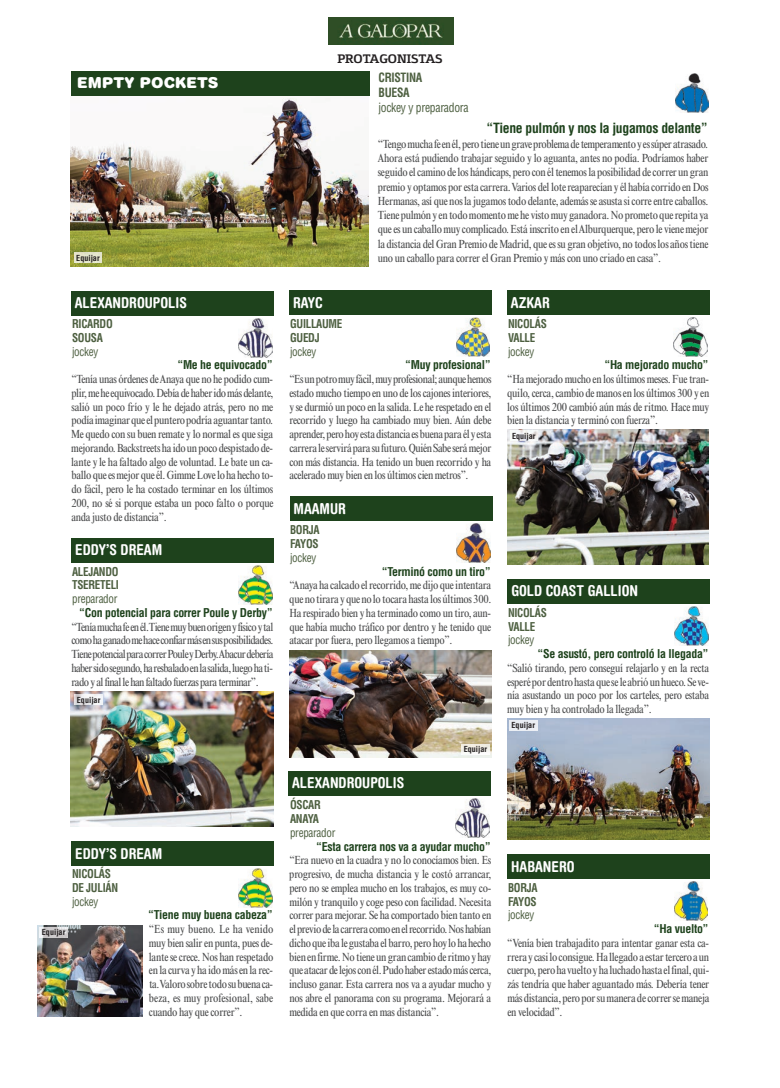
<style>
.page{position:relative;width:780px;height:1088px;background:#fff}
.page>*{position:absolute;margin:0;border:0;box-sizing:border-box;transform-origin:0 0}
.t1{font:700 condensed 15px "Helvetica Rounded LT Std";color:#fff}
.t2{font:900 15px "Helvetica Rounded LT Std";color:#fff}
.t3{font:700 condensed 13.75px "Helvetica LT Std";letter-spacing:-.025em;color:#1e421c}
.t4{font:condensed 12.5px "Helvetica LT Std";letter-spacing:-.025em;color:#4d5f40;scale:.93 1}
.t5{font:700 12.5px "Bankinter Text";color:#231f20}
.t6{font:700 condensed 12.5px/15px "Helvetica LT Std";letter-spacing:-.025em;color:#4d5f40;scale:.93 1}
.t7{font:condensed 11.88px/13.8px "Times New Roman MT Std";letter-spacing:-.025em;color:#4b4c4d;text-align:justify}
.t8{font:700 condensed 11.88px "Helvetica LT Std";letter-spacing:-.025em;color:#1e421c}
.t9{font:700 condensed 11.88px/13.8px "Helvetica LT Std";letter-spacing:-.025em;color:#4d5f40;scale:.93 1}
.t10{font:condensed 11.88px "Helvetica LT Std";letter-spacing:-.025em;color:#4d5f40;scale:.93 1}
.t11{font:700 condensed 8.12px "Helvetica LT Std";color:#231f20}
</style>
<div class="page">
<img style="left:329px;top:17px;width:125px;height:27px">
<img style="left:71px;top:98px;width:297px;height:169px">
<div style="left:72px;top:71px;width:298px;height:25px;background:#1e421c"></div>
<img style="left:675px;top:74px;width:33px;height:39px">
<div style="left:71px;top:291px;width:202px;height:24px;background:#1e421c"></div>
<img style="left:238px;top:318px;width:34px;height:39px">
<div style="left:290px;top:496px;width:202px;height:25px;background:#1e421c"></div>
<img style="left:456px;top:524px;width:34px;height:39px">
<div style="left:288px;top:771px;width:203px;height:25px;background:#1e421c"></div>
<img style="left:455px;top:798px;width:34px;height:39px">
<div style="left:507px;top:290px;width:202px;height:25px;background:#1e421c"></div>
<img style="left:673px;top:317px;width:34px;height:40px">
<div style="left:72px;top:538px;width:202px;height:25px;background:#1e421c"></div>
<img style="left:238px;top:565px;width:34px;height:39px">
<div style="left:72px;top:841px;width:202px;height:25px;background:#1e421c"></div>
<img style="left:238px;top:868px;width:34px;height:39px">
<div style="left:289px;top:290px;width:203px;height:25px;background:#1e421c"></div>
<img style="left:456px;top:317px;width:34px;height:40px">
<img style="left:71px;top:692px;width:202px;height:134px">
<img style="left:38px;top:926px;width:105px;height:91px">
<img style="left:508px;top:429px;width:200px;height:135px">
<img style="left:507px;top:718px;width:202px;height:122px">
<img style="left:74px;top:253px;width:28px;height:10px">
<div style="left:507px;top:579px;width:203px;height:25px;background:#1e421c"></div>
<img style="left:674px;top:606px;width:34px;height:39px">
<div style="left:507px;top:854px;width:203px;height:25px;background:#1e421c"></div>
<img style="left:674px;top:882px;width:34px;height:39px">
<img style="left:509px;top:720px;width:28px;height:10px">
<img style="left:75px;top:695px;width:27px;height:10px">
<img style="left:40px;top:927px;width:27px;height:10px">
<img style="left:510px;top:431px;width:27px;height:10px">
<img style="left:290px;top:651px;width:201px;height:107px">
<img style="left:461px;top:744px;width:28px;height:10px">
<p class="t2" style="left:77px;top:77px;width:143px">EMPTY POCKETS</p>
<p class="t11" style="left:76px;top:255px;width:25px">Equijar</p>
<p class="t1" style="left:75px;top:297px;width:113px">ALEXANDROUPOLIS</p>
<p class="t9" style="left:72px;top:318px;width:45px">RICARDO<br>SOUSA</p>
<p class="t10" style="left:72px;top:347px;width:30px">jockey</p>
<p class="t8" style="left:177px;top:360px;width:97px">“Me he equivocado”</p>
<p class="t7" style="left:71px;top:373px;width:204px">“Tenía unas órdenes de Anaya que no he podido cum&shy;plir, me he equivocado. Debía de haber ido más delante, salió un poco frío y le he dejado atrás, pero no me podía imaginar que el puntero podría aguantar tanto.<br>Me quedo con su buen remate y lo normal es que siga mejorando. Backstreets ha ido un poco despistado de&shy;lante y le ha faltado algo de voluntad. Le bate un ca&shy;ballo que es mejor que él. Gimme Love lo ha hecho to&shy;do fácil, pero le ha costado terminar en los últimos 200, no sé si porque estaba un poco falto o porque anda justo de distancia”.</p>
<p class="t1" style="left:75px;top:544px;width:88px">EDDY’S DREAM</p>
<p class="t9" style="left:72px;top:565px;width:52px">ALEJANDO<br>TSERETELI</p>
<p class="t10" style="left:72px;top:594px;width:50px">preparador</p>
<p class="t8" style="left:79px;top:608px;width:195px">“Con potencial para correr Poule y Derby”</p>
<p class="t7" style="left:71px;top:621px;width:203px">“Tenía mucha fe en él. Tiene muy buen origen y físico y tal como ha ganado me hace confiar más en sus posibilidades.<br>Tiene potencial para correr Poule y Derby. Abacur debería haber sido segundo, ha resbalado en la salida, luego ha ti&shy;rado y al final le han faltado fuerzas para terminar”.</p>
<p class="t11" style="left:77px;top:696px;width:25px">Equijar</p>
<p class="t1" style="left:75px;top:848px;width:88px">EDDY’S DREAM</p>
<p class="t9" style="left:72px;top:868px;width:51px">NICOLÁS<br>DE JULIÁN</p>
<p class="t10" style="left:72px;top:897px;width:30px">jockey</p>
<p class="t11" style="left:42px;top:929px;width:25px">Equijar</p>
<p class="t8" style="left:148px;top:910px;width:126px">“Tiene muy buena cabeza”</p>
<p class="t7" style="left:149px;top:923px;width:126px">“Es muy bueno. Le ha venido muy bien salir en punta, pues de&shy;lante se crece. Nos han respetado en la curva y ha ido más en la rec&shy;ta. Valoro sobre todo su buena ca&shy;beza, es muy profesional, sabe cuando hay que correr”.</p>
<p class="t5" style="left:337px;top:51px;width:107px">PROTAGONISTAS</p>
<p class="t6" style="left:378px;top:71px;width:49px">CRISTINA<br>BUESA</p>
<p class="t4" style="left:378px;top:103px;width:98px">jockey y preparadora</p>
<p class="t1" style="left:293px;top:297px;width:31px">RAYC</p>
<p class="t9" style="left:290px;top:318px;width:58px">GUILLAUME<br>GUEDJ</p>
<p class="t10" style="left:290px;top:347px;width:30px">jockey</p>
<p class="t3" style="left:486px;top:122px;width:223px">“Tiene pulmón y nos la jugamos delante”</p>
<p class="t7" style="left:377px;top:138px;width:332px;line-height:14.2px">“Tengo mucha fe en él, pero tiene un grave problema de temperamento y es súper atrasado.<br>Ahora está pudiendo trabajar seguido y lo aguanta, antes no podía. Podríamos haber seguido el camino de los hándicaps, pero con él tenemos la posibilidad de correr un gran premio y optamos por esta carrera. Varios del lote reaparecían y él había corrido en Dos Hermanas, así que nos la jugamos todo delante, además se asusta si corre entre caballos.<br>Tiene pulmón y en todo momento me he visto muy ganadora. No prometo que repita ya que es un caballo muy complicado. Está inscrito en el Alburquerque, pero le viene mejor la distancia del Gran Premio de Madrid, que es su gran objetivo, no todos los años tiene uno un caballo para correr el Gran Premio y más con uno criado en casa”.</p>
<p class="t1" style="left:511px;top:297px;width:40px">AZKAR</p>
<p class="t9" style="left:508px;top:318px;width:43px">NICOLÁS<br>VALLE</p>
<p class="t10" style="left:508px;top:347px;width:30px">jockey</p>
<p class="t8" style="left:405px;top:360px;width:87px">“Muy profesional”</p>
<p class="t7" style="left:289px;top:373px;width:204px">“Es un potro muy fácil, muy profesional; aunque hemos estado mucho tiempo en uno de los cajones interiores, y se durmió un poco en la salida. Le he respetado en el recorrido y luego ha cambiado muy bien. Aún debe aprender, pero hoy esta distancia es buena para él y esta carrera le servirá para su futuro. Quién Sabe será mejor con más distancia. Ha tenido un buen recorrido y ha acelerado muy bien en los últimos cien metros”.</p>
<p class="t1" style="left:293px;top:503px;width:54px">MAAMUR</p>
<p class="t9" style="left:290px;top:524px;width:33px">BORJA<br>FAYOS</p>
<p class="t10" style="left:290px;top:553px;width:30px">jockey</p>
<p class="t8" style="left:382px;top:567px;width:110px">“Terminó como un tiro”</p>
<p class="t7" style="left:289px;top:579px;width:203px">“Anaya ha calcado el recorrido, me dijo que intentara que no tirara y que no lo tocara hasta los últimos 300.<br>Ha respirado bien y ha terminado como un tiro, aun&shy;que había mucho tráfico por dentro y he tenido que atacar por fuera, pero llegamos a tiempo”.</p>
<p class="t1" style="left:292px;top:777px;width:113px">ALEXANDROUPOLIS</p>
<p class="t11" style="left:463px;top:746px;width:25px">Equijar</p>
<p class="t9" style="left:290px;top:799px;width:35px">ÓSCAR<br>ANAYA</p>
<p class="t10" style="left:290px;top:828px;width:50px">preparador</p>
<p class="t8" style="left:316px;top:842px;width:176px">“Esta carrera nos va a ayudar mucho”</p>
<p class="t7" style="left:289px;top:854px;width:204px">“Era nuevo en la cuadra y no lo conocíamos bien. Es progresivo, de mucha distancia y le costó arrancar, pero no se emplea mucho en los trabajos, es muy co&shy;milón y tranquilo y coge peso con facilidad. Necesita correr para mejorar. Se ha comportado bien tanto en el previo de la carrera como en el recorrido. Nos habían dicho que iba le gustaba el barro, pero hoy lo ha hecho bien en firme. No tiene un gran cambio de ritmo y hay que atacar de lejos con él. Pudo haber estado más cerca, incluso ganar. Esta carrera nos va a ayudar mucho y nos abre el panorama con su programa. Mejorará a medida en que corra en mas distancia”.</p>
<p class="t8" style="left:604px;top:360px;width:106px">“Ha mejorado mucho”</p>
<p class="t7" style="left:507px;top:373px;width:203px">“Ha mejorado mucho en los últimos meses. Fue tran&shy;quilo, cerca, cambio de manos en los últimos 300 y en los últimos 200 cambió aún más de ritmo. Hace muy bien la distancia y terminó con fuerza”.</p>
<p class="t11" style="left:512px;top:432px;width:25px">Equijar</p>
<p class="t1" style="left:511px;top:586px;width:128px">GOLD COAST GALLION</p>
<p class="t9" style="left:508px;top:606px;width:43px">NICOLÁS<br>VALLE</p>
<p class="t10" style="left:508px;top:635px;width:30px">jockey</p>
<p class="t8" style="left:537px;top:649px;width:173px">“Se asustó, pero controló la llegada”</p>
<p class="t7" style="left:507px;top:662px;width:203px">“Salió tirando, pero conseguí relajarlo y en la recta esperé por dentro hasta que se le abrió un hueco. Se ve&shy;nía asustando un poco por los carteles, pero estaba muy bien y ha controlado la llegada”.</p>
<p class="t11" style="left:511px;top:722px;width:25px">Equijar</p>
<p class="t1" style="left:511px;top:861px;width:65px">HABANERO</p>
<p class="t9" style="left:508px;top:881px;width:33px">BORJA<br>FAYOS</p>
<p class="t10" style="left:508px;top:910px;width:30px">jockey</p>
<p class="t8" style="left:653px;top:924px;width:56px">“Ha vuelto”</p>
<p class="t7" style="left:507px;top:937px;width:203px">“Venía bien trabajadito para intentar ganar esta ca&shy;rrera y casi lo consigue. Ha llegado a estar tercero a un cuerpo, pero ha vuelto y ha luchado hasta el final, qui&shy;zás tendría que haber aguantado más. Debería tener más distancia, pero por su manera de correr se maneja en velocidad”.</p>
</div>
